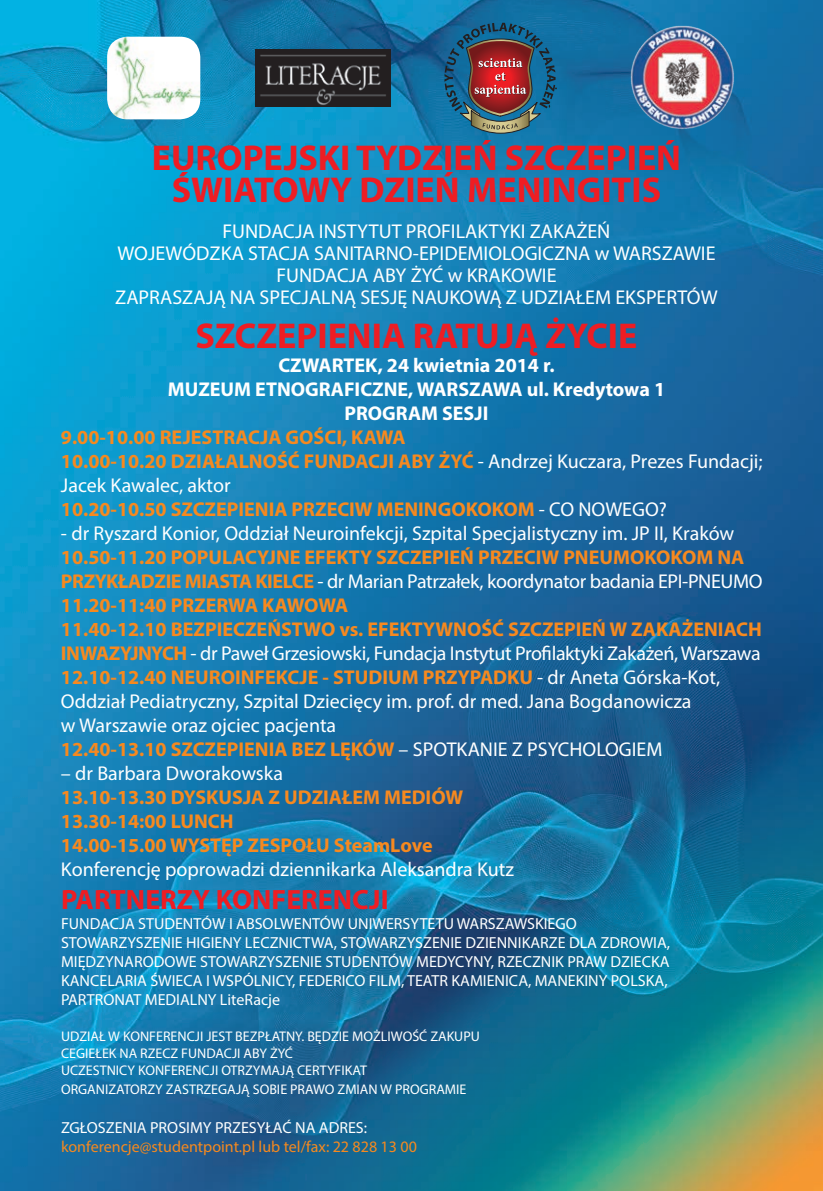
<style>
.page{position:relative;width:823px;height:1191px;background:#fff}
.page>*{position:absolute;margin:0;border:0;box-sizing:border-box;transform-origin:0 0}
.t1{font:700 36px/32px "Myriad Pro";color:#ee1d23;text-align:center}
.t2{font:700 28px "Myriad Pro";color:#ee1d23}
.t3{font:20px/24px "Myriad Pro";color:#fff;text-align:center}
.t4{font:700 20px/24px "Myriad Pro";color:#f6891f}
.t5{font:700 20px/24px "Myriad Pro";color:#fff;text-align:center}
.t6{font:16px/19.2px "Myriad Pro";color:#fff}
.t7{font:16px "Myriad Pro";color:#f6891f}
.t8{font:14px/16.8px "Myriad Pro";color:#fff}
.s1{font-weight:400;color:#fff}
.s2{font-weight:700;color:#f6891f}
</style>
<div class="page">
<img style="left:0;top:0;width:822px;height:1191px">
<img style="left:256px;top:50px;width:134px;height:56px">
<img style="left:627px;top:23px;width:110px;height:109px">
<svg style="left:444px;top:23px;width:112px;height:110px;background:#4f586e"></svg>
<img style="left:107px;top:37px;width:93px;height:82px">
<h1 class="t1" style="left:152px;top:141px;width:530px">EUROPEJSKI TYDZIEŃ SZCZEPIEŃ<br>ŚWIATOWY DZIEŃ MENINGITIS</h1>
<p class="t3" style="left:115px;top:220px;width:603px;line-height:22px">FUNDACJA INSTYTUT PROFILAKTYKI ZAKAŻEŃ<br>WOJEWÓDZKA STACJA SANITARNO-EPIDEMIOLOGICZNA w WARSZAWIE FUNDACJA ABY ŻYĆ w KRAKOWIE<br>ZAPRASZAJĄ NA SPECJALNĄ SESJĘ NAUKOWĄ Z UDZIAŁEM EKSPERTÓW</p>
<h1 class="t1" style="left:195px;top:318px;width:443px">SZCZEPIENIA RATUJĄ ŻYCIE</h1>
<p class="t5" style="left:168px;top:352px;width:498px">CZWARTEK, 24 kwietnia 2014 r.<br>MUZEUM ETNOGRAFICZNE, WARSZAWA ul. Kredytowa 1<br>PROGRAM SESJI</p>
<p class="t4" style="left:61px;top:424px;width:702px">9.00-10.00 REJESTRACJA GOŚCI, KAWA<br>10.00-10.20 DZIAŁALNOŚĆ FUNDACJI ABY ŻYĆ <span class="s1">- Andrzej Kuczara, Prezes Fundacji; Jacek Kawalec, aktor<br></span>10.20-10.50 SZCZEPIENIA PRZECIW MENINGOKOKOM <span class="s1">- CO NOWEGO?</span></p>
<p class="t3" style="left:61px;top:520px;width:674px">- dr Ryszard Konior, Oddział Neuroinfekcji, Szpital Specjalistyczny im. JP II, Kraków</p>
<p class="t3" style="left:61px;top:544px;width:702px;text-align:left"><span class="s2">10.50-11.20 POPULACYJNE EFEKTY SZCZEPIEŃ PRZECIW PNEUMOKOKOM NA PRZYKŁADZIE MIASTA KIELCE</span> - dr Marian Patrzałek, koordynator badania EPI-PNEUMO <span class="s2">11.20-11:40 PRZERWA KAWOWA<br>11.40-12.10 BEZPIECZEŃSTWO vs. EFEKTYWNOŚĆ SZCZEPIEŃ W ZAKAŻENIACH INWAZYJNYCH</span> - dr Paweł Grzesiowski, Fundacja Instytut Profilaktyki Zakażeń, Warszawa <span class="s2">12.10-12.40 NEUROINFEKCJE - STUDIUM PRZYPADKU</span> - dr Aneta Górska-Kot, Oddział Pediatryczny, Szpital Dziecięcy im. prof. dr med. Jana Bogdanowicza<br>w Warszawie oraz ojciec pacjenta<br><span class="s2">12.40-13.10 SZCZEPIENIA BEZ LĘKÓW</span> – SPOTKANIE Z PSYCHOLOGIEM</p>
<p class="t3" style="left:61px;top:760px;width:224px">– dr Barbara Dworakowska</p>
<p class="t4" style="left:61px;top:784px;width:403px">13.10-13.30 DYSKUSJA Z UDZIAŁEM MEDIÓW<br>13.30-14:00 LUNCH<br>14.00-15.00 WYSTĘP ZESPOŁU SteamLove</p>
<p class="t3" style="left:61px;top:856px;width:454px">Konferencję poprowadzi dziennikarka Aleksandra Kutz</p>
<h2 class="t2" style="left:61px;top:881px;width:329px">PARTNERZY KONFERENCJI</h2>
<p class="t6" style="left:61px;top:913px;width:610px">FUNDACJA STUDENTÓW I ABSOLWENTÓW UNIWERSYTETU WARSZAWSKIEGO STOWARZYSZENIE HIGIENY LECZNICTWA, STOWARZYSZENIE DZIENNIKARZE DLA ZDROWIA, MIĘDZYNARODOWE STOWARZYSZENIE STUDENTÓW MEDYCYNY, RZECZNIK PRAW DZIECKA KANCELARIA ŚWIECA I WSPÓLNICY, FEDERICO FILM, TEATR KAMIENICA, MANEKINY POLSKA, PARTRONAT MEDIALNY LiteRacje</p>
<p class="t8" style="left:61px;top:1028px;width:420px">UDZIAŁ W KONFERENCJI JEST BEZPŁATNY. BĘDZIE MOŻLIWOŚĆ ZAKUPU<br>CEGIEŁEK NA RZECZ FUNDACJI ABY ŻYĆ<br>UCZESTNICY KONFERENCJI OTRZYMAJĄ CERTYFIKAT</p>
<p class="t8" style="left:61px;top:1081px;width:406px">ORGANIZATORZY ZASTRZEGAJĄ SOBIE PRAWO ZMIAN W PROGRAMIE</p>
<p class="t6" style="left:61px;top:1117px;width:307px">ZGŁOSZENIA PROSIMY PRZESYŁAĆ NA ADRES:</p>
<p class="t7" style="left:61px;top:1136px;width:357px">konferencje@studentpoint.pl lub tel/fax: 22 828 13 00</p>
</div>
